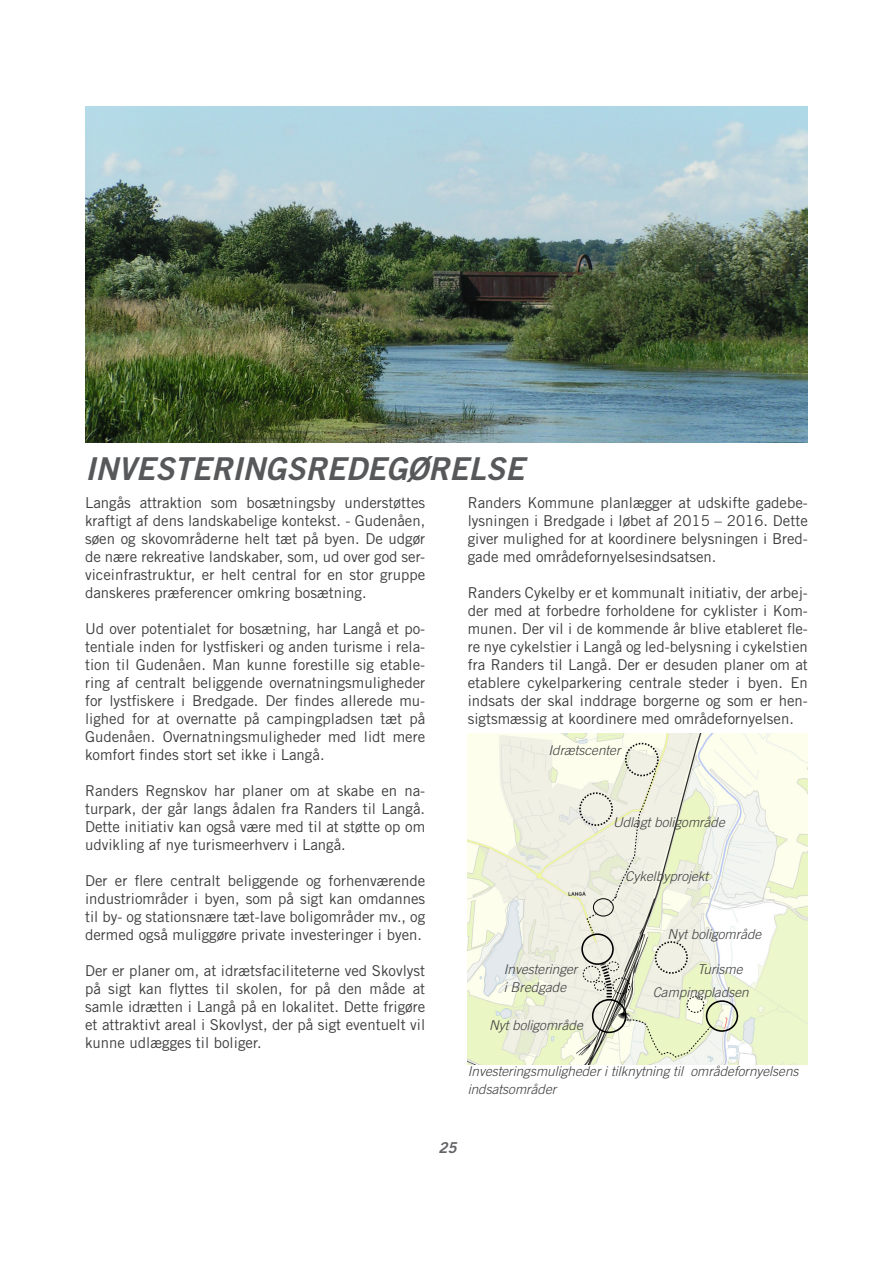
<style>
.page{position:relative;width:893px;height:1263px;background:#fff}
.page>*{position:absolute;margin:0;border:0;box-sizing:border-box;transform-origin:0 0}
.OVERSKRIFT{font:31.5px "Trade Gothic LT Std Bd 2 Obl";color:#57585a}
.kURSIV_SKRIFT{font:15px/18px "Trade Gothic LT Std";color:#3e3e3f;text-align:justify}
.t1{font:15px "Trade Gothic LT Std Bd 2 Obl";color:#636366}
.billedtekst{font:italic 300 13.5px/18px "Trade Gothic LT Std";color:#3e3e3f}
</style>
<div class="page">
<img style="left:468px;top:734px;width:340px;height:330px">
<svg style="left:591px;top:959px;width:120px;height:100px"></svg>
<div style="left:706px;top:1000px;width:32px;height:32px;border:2px solid #000;border-radius:50%"></div>
<div style="left:581px;top:933px;width:33px;height:32px;border:2px solid #000;border-radius:50%"></div>
<svg style="left:609px;top:770px;width:47px;height:133px"></svg>
<svg style="left:586px;top:913px;width:10px;height:20px"></svg>
<div style="left:593px;top:898px;width:21px;height:18px;border:1px solid #000;border-radius:50%"></div>
<div style="left:655px;top:941px;width:33px;height:33px;border:2px dashed #000;border-radius:50%"></div>
<div style="left:625px;top:743px;width:34px;height:33px;border:2px dashed #000;border-radius:50%"></div>
<div style="left:579px;top:792px;width:34px;height:34px;border:2px dashed #000;border-radius:50%"></div>
<div style="left:583px;top:966px;width:17px;height:16px;border:1px dashed #000;border-radius:50%"></div>
<div style="left:612px;top:977px;width:18px;height:17px;border:1px dashed #000;border-radius:50%"></div>
<div style="left:594px;top:981px;width:12px;height:9px;border:1px dashed #000;border-radius:50%"></div>
<div style="left:607px;top:961px;width:12px;height:10px;border:1px dashed #000;border-radius:50%"></div>
<div style="left:687px;top:996px;width:17px;height:17px;border:1px dashed #000;border-radius:50%"></div>
<img style="left:85px;top:106px;width:723px;height:336px">
<p class="OVERSKRIFT" style="left:85px;top:449px;width:441px">INVESTERINGSREDEGØRELSE</p>
<p class="kURSIV_SKRIFT" style="left:85px;top:494px;width:342px">Langås attraktion som bosætningsby understøttes kraftigt af dens landskabelige kontekst. - Gudenåen, søen og skovområderne helt tæt på byen. De udgør de nære rekreative landskaber, som, ud over god ser&shy;viceinfrastruktur, er helt central for en stor gruppe danskeres præferencer omkring bosætning.</p>
<p class="kURSIV_SKRIFT" style="left:85px;top:620px;width:342px">Ud over potentialet for bosætning, har Langå et po&shy;tentiale inden for lystfiskeri og anden turisme i rela&shy;tion til Gudenåen. Man kunne forestille sig etable&shy;ring af centralt beliggende overnatningsmuligheder for lystfiskere i Bredgade. Der findes allerede mu&shy;lighed for at overnatte på campingpladsen tæt på Gudenåen. Overnatningsmuligheder med lidt mere komfort findes stort set ikke i Langå.</p>
<p class="kURSIV_SKRIFT" style="left:85px;top:782px;width:342px">Randers Regnskov har planer om at skabe en na&shy;turpark, der går langs ådalen fra Randers til Langå.<br>Dette initiativ kan også være med til at støtte op om udvikling af nye turismeerhverv i Langå.</p>
<p class="kURSIV_SKRIFT" style="left:85px;top:872px;width:342px">Der er flere centralt beliggende og forhenværende industriområder i byen, som på sigt kan omdannes til by- og stationsnære tæt-lave boligområder mv., og dermed også muliggøre private investeringer i byen.</p>
<p class="kURSIV_SKRIFT" style="left:85px;top:962px;width:342px">Der er planer om, at idrætsfaciliteterne ved Skovlyst på sigt kan flyttes til skolen, for på den måde at samle idrætten i Langå på en lokalitet. Dette frigøre et attraktivt areal i Skovlyst, der på sigt eventuelt vil kunne udlægges til boliger.</p>
<p class="kURSIV_SKRIFT" style="left:468px;top:494px;width:342px">Randers Kommune planlægger at udskifte gadebe&shy;lysningen i Bredgade i løbet af 2015 – 2016. Dette giver mulighed for at koordinere belysningen i Bred&shy;gade med områdefornyelsesindsatsen.</p>
<p class="kURSIV_SKRIFT" style="left:468px;top:584px;width:342px">Randers Cykelby er et kommunalt initiativ, der arbej&shy;der med at forbedre forholdene for cyklister i Kom&shy;munen. Der vil i de kommende år blive etableret fle&shy;re nye cykelstier i Langå og led-belysning i cykelstien fra Randers til Langå. Der er desuden planer om at etablere cykelparkering centrale steder i byen. En indsats der skal inddrage borgerne og som er hen&shy;sigtsmæssig at koordinere med områdefornyelsen.</p>
<p class="billedtekst" style="left:549px;top:741px;width:74px">Idrætscenter</p>
<p class="billedtekst" style="left:613px;top:814px;width:113px">Udlagt boligområde</p>
<p class="billedtekst" style="left:625px;top:868px;width:85px">Cykelbyprojekt</p>
<p class="billedtekst" style="left:668px;top:925px;width:95px">Nyt boligområde</p>
<p class="billedtekst" style="left:504px;top:960px;width:75px">Investeringer</p>
<p class="billedtekst" style="left:504px;top:978px;width:64px">i Bredgade</p>
<p class="billedtekst" style="left:489px;top:1016px;width:95px">Nyt boligområde</p>
<p class="billedtekst" style="left:697px;top:960px;width:47px">Turisme</p>
<p class="billedtekst" style="left:653px;top:983px;width:98px">Campingpladsen</p>
<p class="billedtekst" style="left:468px;top:1062px;width:332px">Investeringsmuligheder i tilknytning til områdefornyelsens indsatsområder</p>
<p class="t1" style="left:438px;top:1138px;width:20px">25</p>
</div>
